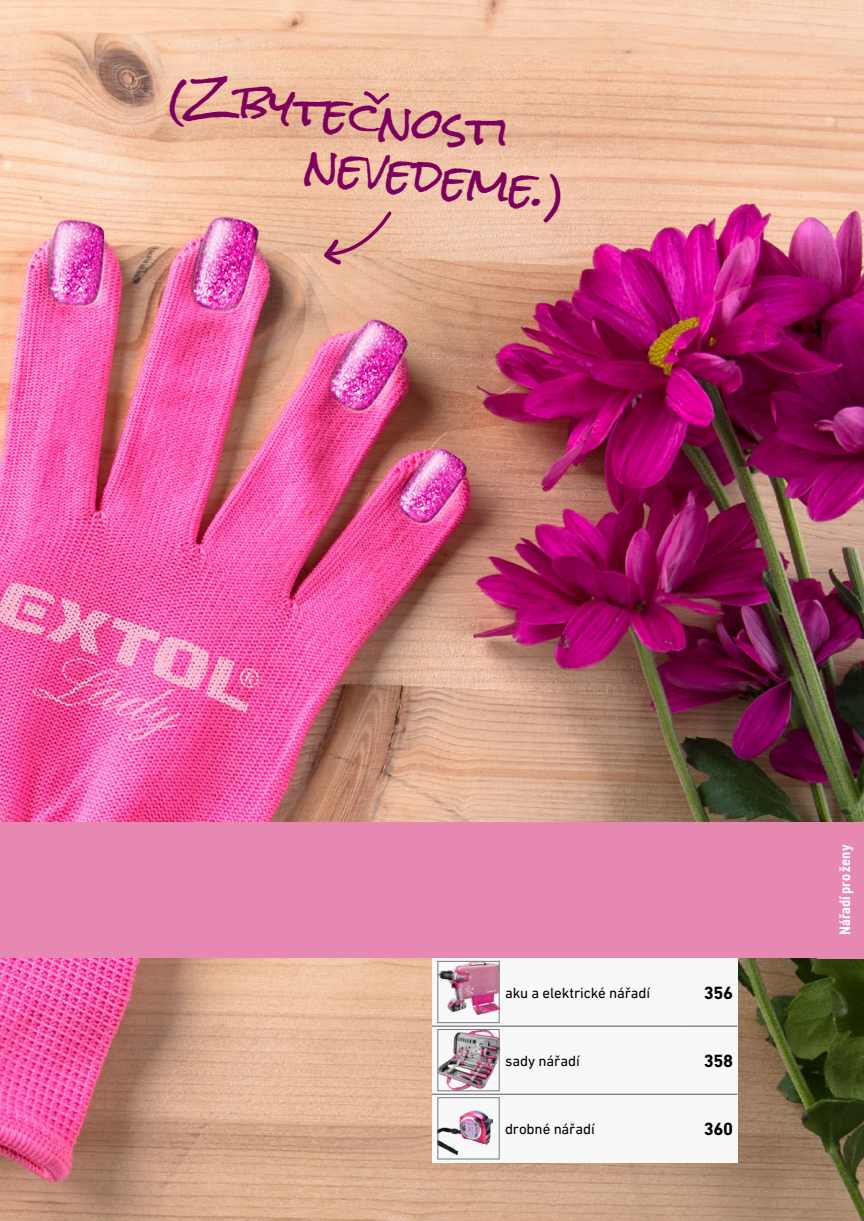
<style>
.page{position:relative;width:864px;height:1221px;background:#fff}
.page>*{position:absolute;margin:0;border:0;box-sizing:border-box;transform-origin:0 0}
.t1{font:43.8px/53.6px "Rock Salt";color:#7d005d}
.t2{font:700 18px "DIN Next LT Pro";letter-spacing:-.02em;color:#000}
.t3{font:15px "DIN Next LT Pro";letter-spacing:-.01em;color:#000}
.t4{font:700 14.4px "URWDIN Semi Cond";color:#fff}
</style>
<div class="page">
<img style="left:0;top:0;width:863px;height:1220px">
<svg style="left:363px;top:91px;width:26px;height:14px"></svg>
<svg style="left:321px;top:210px;width:72px;height:58px;background:#dda794"></svg>
<svg style="left:0;top:476px;width:183px;height:345px;background:#f360aa"></svg>
<div style="left:0;top:821px;width:863px;height:136px;background:#e788b3"></div>
<div style="left:816px;top:821px;width:47px;height:137px;background:#e788b3"></div>
<svg style="left:432px;top:958px;width:305px;height:204px"></svg>
<hr style="left:432px;top:1025px;width:68px;height:1px;background:#58585a">
<hr style="left:432px;top:1093px;width:68px;height:1px;background:#58585a">
<hr style="left:500px;top:1025px;width:185px;height:1px;background:#58585a">
<hr style="left:685px;top:1025px;width:52px;height:1px;background:#58585a">
<hr style="left:500px;top:1093px;width:185px;height:1px;background:#58585a">
<hr style="left:685px;top:1093px;width:52px;height:1px;background:#58585a">
<img style="left:439px;top:963px;width:58px;height:51px">
<div style="left:437px;top:961px;width:62px;height:61px;border:1px solid #72797e"></div>
<img style="left:439px;top:1031px;width:58px;height:57px">
<div style="left:437px;top:1029px;width:62px;height:61px;border:1px solid #72797e"></div>
<img style="left:439px;top:1110px;width:53px;height:44px">
<div style="left:437px;top:1097px;width:62px;height:62px;border:1px solid #72797e"></div>
<h1 class="t1" style="left:315px;top:86px;width:262px;text-indent:-143px;rotate:6deg">(Zbytecnosti nevedeme.)</h1>
<p class="t3" style="left:505px;top:983px;width:147px">aku a elektrické nářadí</p>
<p class="t2" style="left:703px;top:982px;width:31px">356</p>
<p class="t3" style="left:505px;top:1051px;width:76px">sady nářadí</p>
<p class="t2" style="left:703px;top:1050px;width:31px">358</p>
<p class="t3" style="left:505px;top:1120px;width:91px">drobné nářadí</p>
<p class="t2" style="left:703px;top:1118px;width:31px">360</p>
<p class="t4" style="left:834px;top:935px;width:92px;rotate:-90deg">Nářadí pro ženy</p>
</div>
